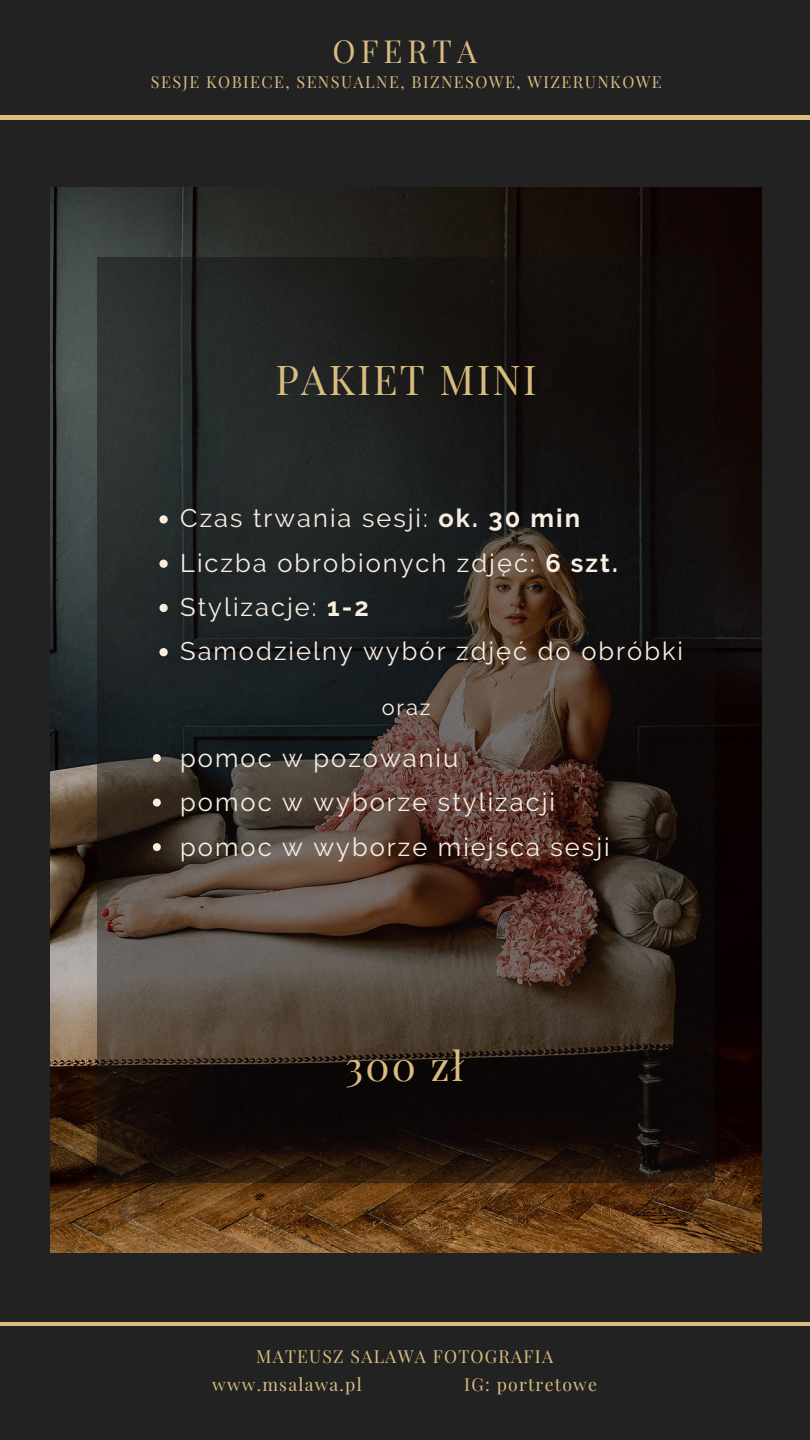
<style>
.page{position:relative;width:810px;height:1440px;background:#222}
.page>*{position:absolute;margin:0;border:0;box-sizing:border-box;transform-origin:0 0}
.t1{font:40.3px "Playfair Display";letter-spacing:.055em;color:#d9bc80}
.t2{font:31.2px "Playfair Display";letter-spacing:.16em;color:#d9bc80}
.t3{font:25.4px/44.2px "Raleway";letter-spacing:.08em;color:#f8eee0}
.t4{font:21.8px "Raleway";color:#f8eee0}
.t5{font:17.6px/28.5px "Playfair Display";letter-spacing:.07em;color:#d9bc80}
.t6{font:16.3px "Playfair Display";letter-spacing:.085em;color:#d9bc80}
.s1{font-weight:700}
</style>
<div class="page">
<hr style="left:0;top:116px;width:809px;height:3px;background:#d9bc80">
<hr style="left:0;top:1322px;width:809px;height:4px;background:#d9bc80">
<img style="left:51px;top:188px;width:710px;height:1064px">
<img style="left:98px;top:257px;width:617px;height:925px">
<svg style="left:159px;top:515px;width:9px;height:9px"></svg>
<svg style="left:159px;top:560px;width:9px;height:8px"></svg>
<svg style="left:159px;top:604px;width:9px;height:8px"></svg>
<svg style="left:159px;top:648px;width:9px;height:8px"></svg>
<svg style="left:153px;top:754px;width:8px;height:8px"></svg>
<svg style="left:153px;top:799px;width:8px;height:8px"></svg>
<svg style="left:153px;top:843px;width:8px;height:8px"></svg>
<p class="t2" style="left:333px;top:27px;width:146px">OFERTA</p>
<p class="t6" style="left:151px;top:69px;width:512px">SESJE KOBIECE, SENSUALNE, BIZNESOWE, WIZERUNKOWE</p>
<h1 class="t1" style="left:275px;top:348px;width:263px">PAKIET MINI</h1>
<p class="t3" style="left:180px;top:496px;width:504px">Czas trwania sesji: <span class="s1">ok. 30 min<br></span>Liczba obrobionych zdjęć: <span class="s1">6 szt.<br></span>Stylizacje: <span class="s1">1-2<br></span>Samodzielny wybór zdjęć do obróbki</p>
<p class="t4" style="left:382px;top:694px;width:50px">oraz</p>
<p class="t3" style="left:180px;top:736px;width:431px;line-height:44.5px">pomoc w pozowaniu<br>pomoc w wyborze stylizacji pomoc w wyborze miejsca sesji</p>
<h1 class="t1" style="left:345px;top:1034px;width:120px">300 zł</h1>
<p class="t5" style="left:212px;top:1341px;width:342px;text-indent:44px">MATEUSZ SALAWA FOTOGRAFIA www.msalawa.pl</p>
<p class="t5" style="left:464px;top:1369px;width:134px">IG: portretowe</p>
</div>
